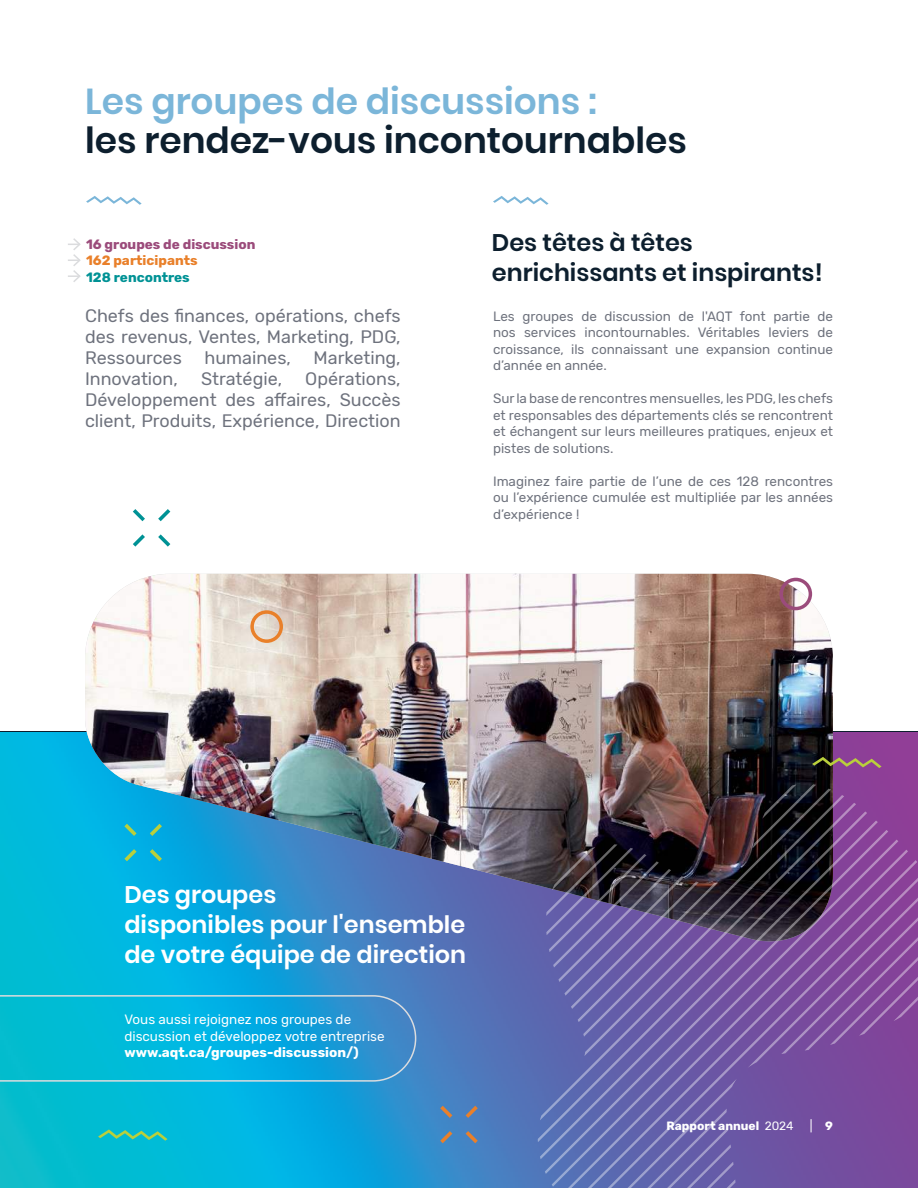
<style>
.page{position:relative;width:918px;height:1188px;background:#fff}
.page>*{position:absolute;margin:0;border:0;box-sizing:border-box;transform-origin:0 0}
.t1{font:600 36px "Poppins";color:#0d1f2e}
.t2{font:600 36px "Poppins";color:#7bb6d9}
.t3{font:600 24px/30px "Poppins";color:#fff}
.t4{font:600 24px/30px "Poppins";color:#0d1f2e}
.t5{font:18px/21px "Rubik";color:#6e727d;text-align:justify}
.t6{font:13.5px/16.5px "Rubik";color:#6e727d;text-align:justify}
.t7{font:13.5px/16.5px "Rubik";color:#fff}
.t8{font:700 13.5px "Rubik";color:#fff}
.t9{font:700 13.5px "Rubik";color:#9b4b7b}
.t10{font:700 13.5px "Rubik";color:#e9802a}
.t11{font:700 13.5px "Rubik";color:#009295}
.t12{font:700 12px "Rubik";color:#fff}
.t13{font:12px "Rubik";color:#fff}
.s1{font-weight:400}
.s2{font-weight:700}
</style>
<div class="page">
<img style="left:0;top:732px;width:918px;height:456px">
<svg style="left:0;top:995px;width:416px;height:87px;background:#12add8"></svg>
<img style="left:85px;top:574px;width:748px;height:376px">
<svg style="left:86px;top:196px;width:56px;height:9px"></svg>
<svg style="left:493px;top:196px;width:56px;height:9px"></svg>
<svg style="left:68px;top:238px;width:13px;height:44px"></svg>
<svg style="left:780px;top:578px;width:32px;height:32px"></svg>
<svg style="left:158px;top:509px;width:12px;height:12px"></svg>
<svg style="left:133px;top:534px;width:12px;height:13px"></svg>
<svg style="left:133px;top:509px;width:12px;height:12px"></svg>
<svg style="left:158px;top:534px;width:12px;height:13px"></svg>
<svg style="left:250px;top:610px;width:33px;height:33px"></svg>
<svg style="left:466px;top:1106px;width:12px;height:12px"></svg>
<svg style="left:440px;top:1131px;width:12px;height:12px"></svg>
<svg style="left:440px;top:1106px;width:12px;height:12px"></svg>
<svg style="left:466px;top:1131px;width:12px;height:12px"></svg>
<svg style="left:150px;top:824px;width:12px;height:12px"></svg>
<svg style="left:124px;top:849px;width:13px;height:12px"></svg>
<svg style="left:124px;top:824px;width:13px;height:12px"></svg>
<svg style="left:150px;top:849px;width:12px;height:12px"></svg>
<svg style="left:812px;top:757px;width:70px;height:11px"></svg>
<svg style="left:908px;top:860px;width:9px;height:328px;background:#86499c"></svg>
<svg style="left:560px;top:850px;width:348px;height:338px;background:#834c9e"></svg>
<svg style="left:552px;top:840px;width:346px;height:347px;background:#7657a5"></svg>
<svg style="left:545px;top:830px;width:343px;height:344px;background:#7559a6"></svg>
<svg style="left:540px;top:821px;width:338px;height:338px;background:#7559a6"></svg>
<svg style="left:538px;top:811px;width:329px;height:331px;background:#735ba6"></svg>
<svg style="left:540px;top:803px;width:316px;height:317px;background:#6b5aa0"></svg>
<svg style="left:584px;top:795px;width:260px;height:261px;background:#7a58a2"></svg>
<img style="left:583px;top:789px;width:248px;height:248px">
<svg style="left:752px;top:784px;width:64px;height:64px;background:#1a181e"></svg>
<svg style="left:546px;top:844px;width:172px;height:178px;background:#5a4f7f"></svg>
<svg style="left:98px;top:1129px;width:70px;height:12px"></svg>
<h1 class="t2" style="left:85px;top:85px;width:513px">Les groupes de discussions :</h1>
<h1 class="t1" style="left:85px;top:124px;width:603px">les rendez-vous incontournables</h1>
<p class="t9" style="left:86px;top:236px;width:171px">16 groupes de discussion</p>
<p class="t10" style="left:86px;top:253px;width:113px">162 participants</p>
<p class="t11" style="left:86px;top:272px;width:105px">128 rencontres</p>
<h3 class="t5" style="left:85px;top:305px;width:317px">Chefs des 昀椀nances, opérations, chefs des revenus, Ventes, Marketing, PDG, Ressources</h3>
<h3 class="t5" style="left:205px;top:347px;width:88px">humaines,</h3>
<h3 class="t5" style="left:314px;top:347px;width:89px">Marketing,</h3>
<h3 class="t5" style="left:85px;top:368px;width:317px;text-indent:220px">Opérations, Développement des a昀昀aires, Succès client, Produits, Expérience, Direction</h3>
<h3 class="t5" style="left:85px;top:368px;width:94px">Innovation,</h3>
<h3 class="t5" style="left:201px;top:368px;width:83px">Stratégie,</h3>
<h2 class="t4" style="left:492px;top:229px;width:333px">Des têtes à têtes enrichissants et inspirants!</h2>
<p class="t6" style="left:493px;top:308px;width:342px">Les groupes de discussion de l'AQT font partie de nos services incontournables. Véritables leviers de croissance, ils connaissant une expansion continue d’année en année.</p>
<p class="t6" style="left:493px;top:391px;width:342px">Sur la base de rencontres mensuelles, les PDG, les chefs et responsables des départements clés se rencontrent et échangent sur leurs meilleures pratiques, enjeux et pistes de solutions.</p>
<p class="t6" style="left:493px;top:473px;width:342px">Imaginez faire partie de l’une de ces 128 rencontres ou l’expérience cumulée est multipliée par les années d’expérience !</p>
<h2 class="t3" style="left:124px;top:881px;width:343px">Des groupes<br>disponibles pour l'ensemble de votre équipe de direction</h2>
<p class="t7" style="left:124px;top:1012px;width:262px">Vous aussi rejoignez nos groupes de discussion et développez votre entreprise</p>
<p class="t8" style="left:124px;top:1045px;width:236px">www.aqt.ca/groupes-discussion/)</p>
<p class="t12" style="left:666px;top:1119px;width:129px">Rapport annuel <span class="s1">2024</span></p>
<p class="t13" style="left:810px;top:1119px;width:25px">| <span class="s2">9</span></p>
</div>
